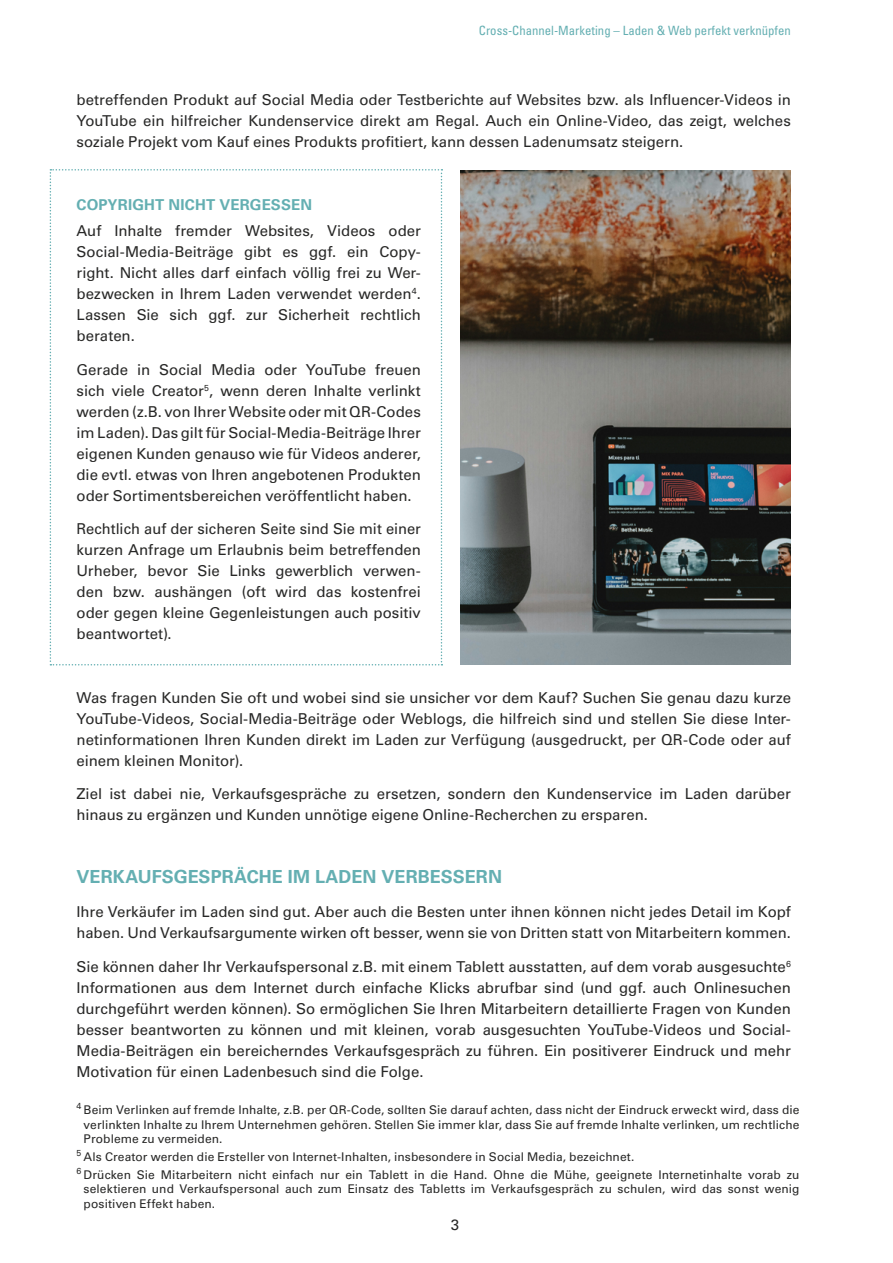
<style>
.page{position:relative;width:893px;height:1263px;background:#fff}
.page>*{position:absolute;margin:0;border:0;box-sizing:border-box;transform-origin:0 0}
.t1{font:700 18px "Univers LT Std";color:#64afb2}
.t2{font:15px/21px "Univers LT Std";color:#282827;text-align:justify}
.t3{font:700 15px "Univers LT Std";letter-spacing:.01em;color:#64afb2}
.t4{font:condensed 12.75px "Univers LT Std";color:#64afb2}
.t5{font:12px/14.4px "Univers LT Std";letter-spacing:.005em;color:#282827}
</style>
<div class="page">
<img style="left:460px;top:170px;width:331px;height:494px">
<svg style="left:50px;top:169px;width:392px;height:496px"></svg>
<p class="t4" style="left:479px;top:23px;width:313px">Cross-Channel-Marketing – Laden &amp; Web perfekt verknüpfen</p>
<p class="t2" style="left:77px;top:89px;width:716px">betreffenden Produkt auf Social Media oder Testberichte auf Websites bzw. als Influencer-Videos in YouTube ein hilfreicher Kundenservice direkt am Regal. Auch ein Online-Video, das zeigt, welches soziale Projekt vom Kauf eines Produkts profitiert, kann dessen Ladenumsatz steigern.</p>
<p class="t3" style="left:77px;top:196px;width:237px">COPYRIGHT NICHT VERGESSEN</p>
<p class="t2" style="left:77px;top:220px;width:346px">Auf Inhalte fremder Websites, Videos oder Social-Media-Beiträge gibt es ggf. ein Copy&shy;right. Nicht alles darf einfach völlig frei zu Wer&shy;bezwecken in Ihrem Laden verwendet werden<sup>4</sup>.<br>Lassen Sie sich ggf. zur Sicherheit rechtlich beraten.</p>
<p class="t2" style="left:77px;top:359px;width:346px">Gerade in Social Media oder YouTube freuen sich viele Creator<sup>5</sup>, wenn deren Inhalte verlinkt werden (z.B. von Ihrer Website oder mit QR-Codes im Laden). Das gilt für Social-Media-Beiträge Ihrer eigenen Kunden genauso wie für Videos anderer, die evtl. etwas von Ihren angebotenen Produkten oder Sortimentsbereichen veröffentlicht haben.</p>
<p class="t2" style="left:77px;top:519px;width:346px">Rechtlich auf der sicheren Seite sind Sie mit einer kurzen Anfrage um Erlaubnis beim betreffenden Urheber, bevor Sie Links gewerblich verwen&shy;den bzw. aushängen (oft wird das kostenfrei oder gegen kleine Gegenleistungen auch positiv beantwortet).</p>
<p class="t2" style="left:77px;top:687px;width:716px">Was fragen Kunden Sie oft und wobei sind sie unsicher vor dem Kauf? Suchen Sie genau dazu kurze YouTube-Videos, Social-Media-Beiträge oder Weblogs, die hilfreich sind und stellen Sie diese Inter&shy;netinformationen Ihren Kunden direkt im Laden zur Verfügung (ausgedruckt, per QR-Code oder auf einem kleinen Monitor).</p>
<p class="t2" style="left:77px;top:784px;width:716px">Ziel ist dabei nie, Verkaufsgespräche zu ersetzen, sondern den Kundenservice im Laden darüber hinaus zu ergänzen und Kunden unnötige eigene Online-Recherchen zu ersparen.</p>
<p class="t1" style="left:77px;top:866px;width:427px">VERKAUFSGESPRÄCHE IM LADEN VERBESSERN</p>
<p class="t2" style="left:77px;top:901px;width:716px">Ihre Verkäufer im Laden sind gut. Aber auch die Besten unter ihnen können nicht jedes Detail im Kopf haben. Und Verkaufsargumente wirken oft besser, wenn sie von Dritten statt von Mitarbeitern kommen.</p>
<p class="t2" style="left:77px;top:956px;width:716px">Sie können daher Ihr Verkaufspersonal z.B. mit einem Tablett ausstatten, auf dem vorab ausgesuchte<sup>6<br></sup>Informationen aus dem Internet durch einfache Klicks abrufbar sind (und ggf. auch Onlinesuchen durchgeführt werden können). So ermöglichen Sie Ihren Mitarbeitern detaillierte Fragen von Kunden besser beantworten zu können und mit kleinen, vorab ausgesuchten YouTube-Videos und Social-Media-Beiträgen ein bereicherndes Verkaufsgespräch zu führen. Ein positiverer Eindruck und mehr Motivation für einen Ladenbesuch sind die Folge.</p>
<p class="t5" style="left:84px;top:1103px;width:717px;text-align:justify;text-indent:-7px"><sup>4</sup> Beim Verlinken auf fremde Inhalte, z.B. per QR-Code, sollten Sie darauf achten, dass nicht der Eindruck erweckt wird, dass die verlinkten Inhalte zu Ihrem Unternehmen gehören. Stellen Sie immer klar, dass Sie auf fremde Inhalte verlinken, um rechtliche Probleme zu vermeiden.</p>
<p class="t5" style="left:77px;top:1148px;width:724px;line-height:18px"><sup>5</sup> Als Creator werden die Ersteller von Internet-Inhalten, insbesondere in Social Media, bezeichnet.<br><sup>6</sup> Drücken Sie Mitarbeitern nicht einfach nur ein Tablett in die Hand. Ohne die Mühe, geeignete Internetinhalte vorab zu</p>
<p class="t5" style="left:84px;top:1182px;width:717px">selektieren und Verkaufspersonal auch zum Einsatz des Tabletts im Verkaufsgespräch zu schulen, wird das sonst wenig positiven Effekt haben.</p>
<p class="t2" style="left:451px;top:1214px;width:10px">3</p>
</div>
